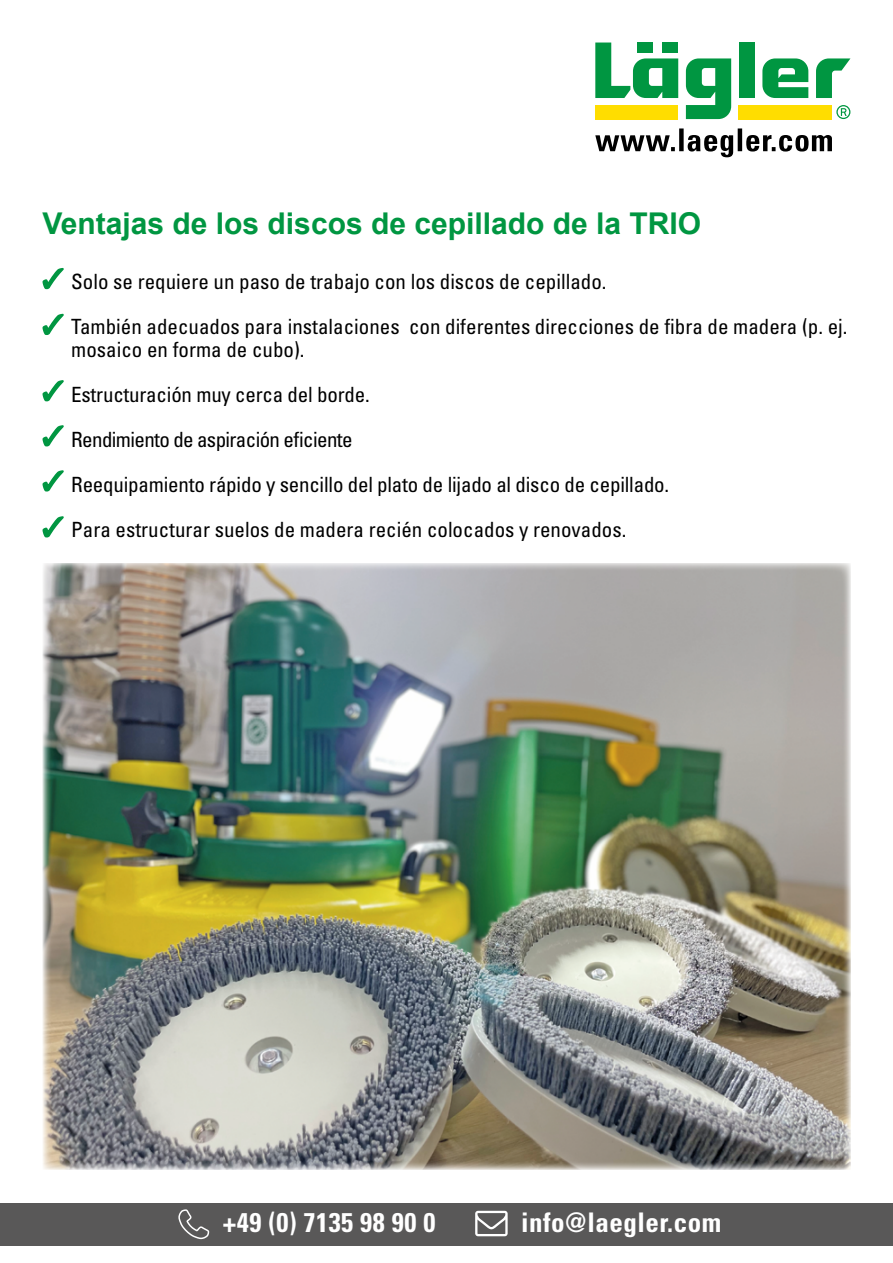
<style>
.page{position:relative;width:893px;height:1263px;background:#fff}
.page>*{position:absolute;margin:0;border:0;box-sizing:border-box;transform-origin:0 0}
.t1{font:700 30px "Arial";color:#009641}
.t2{font:700 condensed 27px "Univers LT Std";letter-spacing:.02em;color:#fff}
.t3{font:condensed 21px/45px "Univers LT Pro";color:#000}
</style>
<div class="page">
<img style="left:43px;top:563px;width:807px;height:606px">
<svg style="left:42px;top:267px;width:22px;height:23px"></svg>
<svg style="left:42px;top:380px;width:22px;height:22px"></svg>
<svg style="left:42px;top:425px;width:22px;height:22px"></svg>
<svg style="left:42px;top:470px;width:22px;height:22px"></svg>
<svg style="left:42px;top:516px;width:22px;height:22px"></svg>
<svg style="left:42px;top:313px;width:22px;height:22px"></svg>
<div style="left:0;top:1203px;width:893px;height:43px;background:#595858"></div>
<svg style="left:178px;top:1209px;width:32px;height:31px"></svg>
<svg style="left:475px;top:1211px;width:33px;height:25px"></svg>
<div style="left:595px;top:105px;width:83px;height:14px;background:#fd0"></div>
<div style="left:739px;top:105px;width:93px;height:14px;background:#fd0"></div>
<svg style="left:816px;top:58px;width:34px;height:40px"></svg>
<svg style="left:762px;top:58px;width:46px;height:40px"></svg>
<div style="left:739px;top:43px;width:16px;height:55px;background:#009641"></div>
<svg style="left:686px;top:58px;width:45px;height:61px"></svg>
<svg style="left:595px;top:43px;width:83px;height:55px"></svg>
<svg style="left:836px;top:105px;width:14px;height:14px"></svg>
<svg style="left:595px;top:128px;width:237px;height:29px"></svg>
<h1 class="t1" style="left:43px;top:203px;width:660px">Ventajas de los discos de cepillado de la TRIO</h1>
<p class="t3" style="left:71px;top:259px;width:778px">Solo se requiere un paso de trabajo con los discos de cepillado.<br>También adecuados para instalaciones con diferentes direcciones de fibra de madera (p. ej.</p>
<p class="t3" style="left:71px;top:326px;width:599px">mosaico en forma de cubo).<br>Estructuración muy cerca del borde.<br>Rendimiento de aspiración eficiente<br>Reequipamiento rápido y sencillo del plato de lijado al disco de cepillado.<br>Para estructurar suelos de madera recién colocados y renovados.</p>
<p class="t2" style="left:223px;top:1206px;width:214px">+49 (0) 7135 98 90 0</p>
<p class="t2" style="left:521px;top:1206px;width:202px">info@laegler.com</p>
</div>
